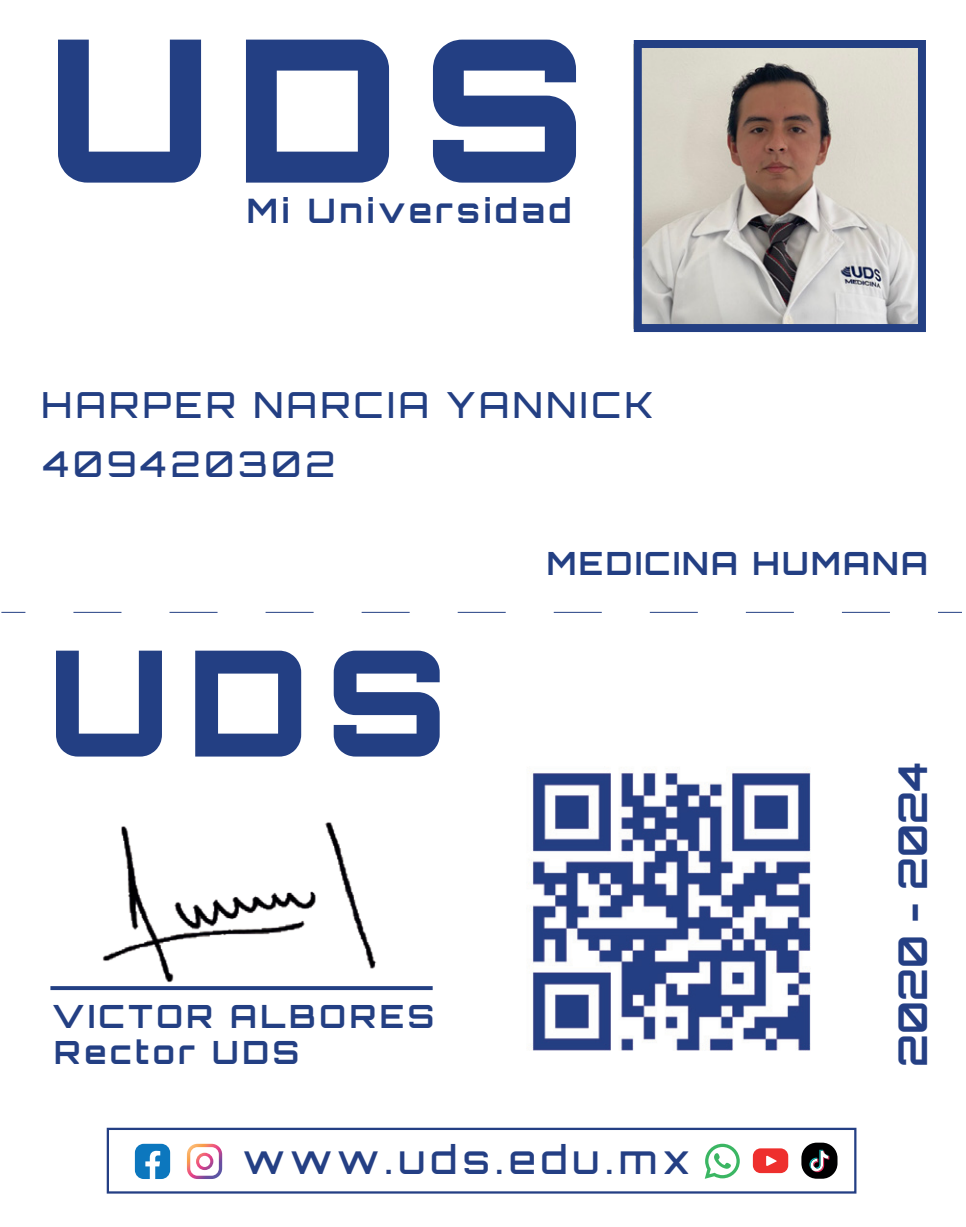
<style>
.page{position:relative;width:966px;height:1227px;background:#fff}
.page>*{position:absolute;margin:0;border:0;box-sizing:border-box;transform-origin:0 0}
.t1{font:700 39.6px "Orbitron";color:#243f84}
.t2{font:500 39.2px "Orbitron";letter-spacing:.135em;color:#243f84}
.t3{font:500 36px "Orbitron";letter-spacing:.1em;color:#233f83}
.t4{font:500 35.6px "Orbitron";letter-spacing:.115em;color:#233f83}
.t5{font:700 33.6px "Orbitron";letter-spacing:.115em;color:#233f83}
.t6{font:700 32px/36px "Orbitron";letter-spacing:.11em;color:#233f83}
.t7{font:700 32px "Orbitron";letter-spacing:.075em;color:#233f83}
</style>
<div class="page">
<img style="left:642px;top:49px;width:274px;height:274px">
<div style="left:633px;top:40px;width:292px;height:292px;border:8px solid #233f83"></div>
<svg style="left:58px;top:40px;width:143px;height:143px"></svg>
<svg style="left:246px;top:40px;width:143px;height:143px"></svg>
<svg style="left:433px;top:40px;width:143px;height:143px"></svg>
<svg style="left:56px;top:651px;width:106px;height:105px"></svg>
<svg style="left:195px;top:651px;width:106px;height:105px"></svg>
<svg style="left:334px;top:651px;width:105px;height:105px"></svg>
<div style="left:50px;top:986px;width:382px;height:4px;border:2px solid #233f83"></div>
<img style="left:94px;top:822px;width:288px;height:169px">
<svg style="left:187px;top:1144px;width:35px;height:35px"></svg>
<svg style="left:704px;top:1144px;width:35px;height:35px"></svg>
<svg style="left:752px;top:1148px;width:36px;height:25px"></svg>
<div style="left:107px;top:1128px;width:749px;height:65px;border:2px solid #243f84"></div>
<div style="left:801px;top:1143px;width:36px;height:36px;background:#000001;border-radius:15px"></div>
<svg style="left:809px;top:1150px;width:20px;height:22px"></svg>
<img style="left:531px;top:770px;width:280px;height:281px">
<svg style="left:1px;top:612px;width:24px;height:1px"></svg>
<svg style="left:73px;top:612px;width:817px;height:1px"></svg>
<svg style="left:938px;top:612px;width:23px;height:1px"></svg>
<svg style="left:135px;top:1144px;width:35px;height:35px"></svg>
<p class="t5" style="left:247px;top:191px;width:326px">Mi Universidad</p>
<p class="t3" style="left:41px;top:382px;width:613px">HARPER NARCIA YANNICK</p>
<p class="t4" style="left:43px;top:442px;width:293px">409420302</p>
<p class="t6" style="left:52px;top:998px;width:383px">VICTOR ALBORES<br>Rector UDS</p>
<p class="t7" style="left:547px;top:544px;width:382px">MEDICINA HUMANA</p>
<p class="t1" style="left:888px;top:1067px;width:306px;rotate:-90deg">2020 - 2024</p>
<p class="t2" style="left:243px;top:1135px;width:448px">www.uds.edu.mx</p>
</div>
